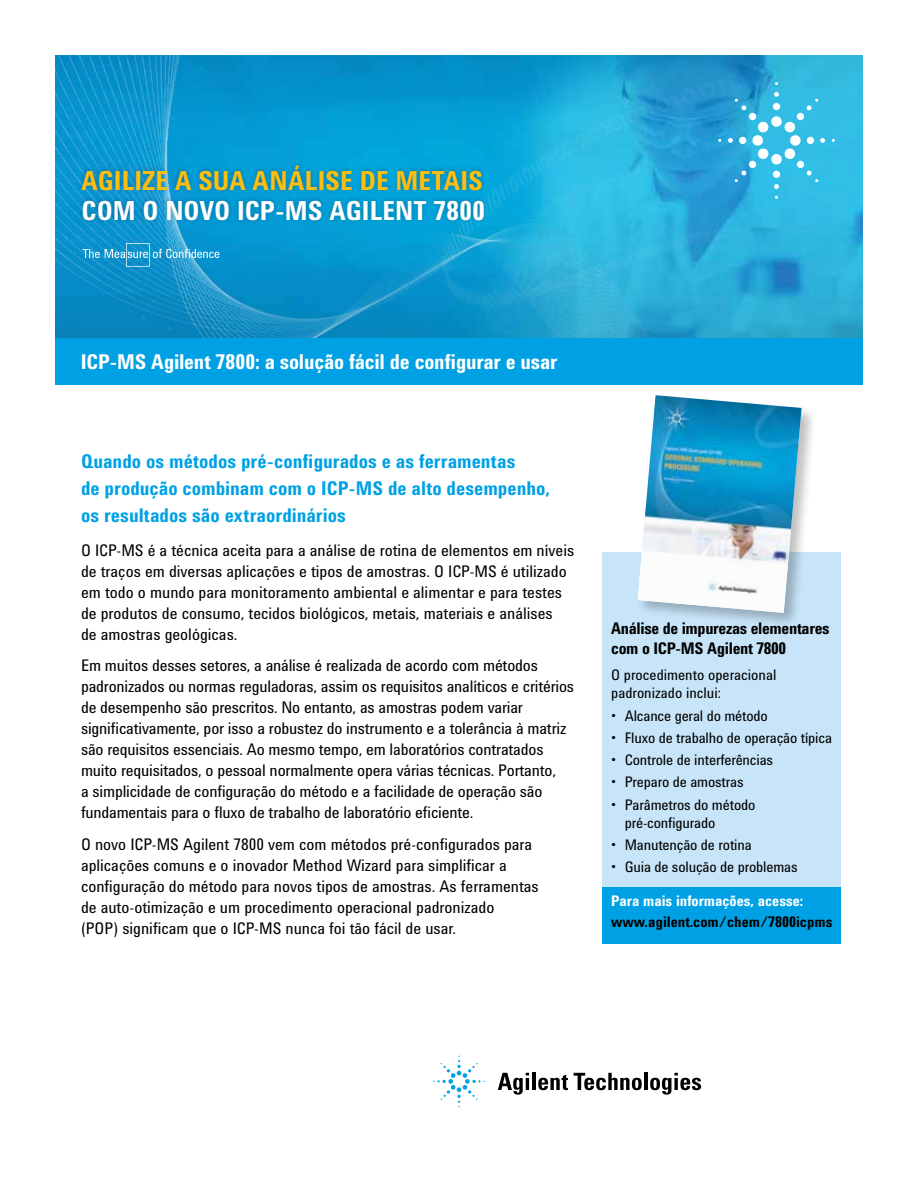
<style>
.page{position:relative;width:918px;height:1188px;background:#fff}
.page>*{position:absolute;margin:0;border:0;box-sizing:border-box;transform-origin:0 0}
.t1{font:700 27px "Agilent Condensed CFF";letter-spacing:.005em;color:#febe10}
.t2{font:700 27px "Agilent Condensed CFF";color:#fff}
.t3{font:700 21px "Agilent Condensed CFF";letter-spacing:-.01em;color:#fff}
.t4{font:700 19.5px/27px "Agilent Condensed CFF";color:#00a1e4}
.t5{font:16.5px/21px "Agilent Condensed CFF";color:#000}
.t6{font:700 16.5px/19.5px "Agilent Condensed CFF";letter-spacing:-.02em;color:#000}
.t7{font:15px/18px "Agilent Condensed CFF";letter-spacing:-.01em;color:#000}
.t8{font:700 15px "Agilent Condensed CFF";color:#000}
.t9{font:700 15px "Agilent Condensed CFF";color:#fff}
</style>
<div class="page">
<img style="left:55px;top:55px;width:808px;height:284px">
<div style="left:603px;top:552px;width:238px;height:356px;background:#c7e4f8"></div>
<div style="left:77px;top:160px;width:412px;height:65px;background:#000;opacity:.25"></div>
<div style="left:55px;top:339px;width:808px;height:46px;background:#00a1e4"></div>
<div style="left:603px;top:887px;width:238px;height:57px;background:#00a1e4"></div>
<div style="left:636px;top:394px;width:181px;height:234px;background:#000;opacity:.25"></div>
<img style="left:638px;top:395px;width:164px;height:218px">
<svg style="left:728px;top:92px;width:97px;height:97px;background:#49bee3"></svg>
<svg style="left:498px;top:1073px;width:31px;height:22px"></svg>
<hr style="left:532px;top:1073px;width:4px;height:17px;background:#000">
<svg style="left:538px;top:1075px;width:30px;height:15px"></svg>
<svg style="left:574px;top:1073px;width:68px;height:17px"></svg>
<hr style="left:644px;top:1073px;width:4px;height:17px;background:#000">
<svg style="left:650px;top:1073px;width:51px;height:22px"></svg>
<svg style="left:433px;top:1056px;width:52px;height:51px"></svg>
<svg style="left:83px;top:243px;width:136px;height:24px;background:#31a2d3"></svg>
<h1 class="t1" style="left:81px;top:160px;width:403px">AGILIZE A SUA ANÁLISE DE METAIS</h1>
<h1 class="t2" style="left:81px;top:190px;width:405px">COM O NOVO ICP-MS AGILENT 7800</h1>
<p class="t3" style="left:81px;top:346px;width:478px">ICP-MS Agilent 7800: a solução fácil de configurar e usar</p>
<p class="t4" style="left:81px;top:447px;width:470px">Quando os métodos pré-configurados e as ferramentas<br>de produção combinam com o ICP-MS de alto desempenho, os resultados são extraordinários</p>
<p class="t5" style="left:81px;top:539px;width:495px">O ICP-MS é a técnica aceita para a análise de rotina de elementos em níveis de traços em diversas aplicações e tipos de amostras. O ICP-MS é utilizado em todo o mundo para monitoramento ambiental e alimentar e para testes de produtos de consumo, tecidos biológicos, metais, materiais e análises<br>de amostras geológicas.</p>
<p class="t5" style="left:81px;top:655px;width:495px">Em muitos desses setores, a análise é realizada de acordo com métodos padronizados ou normas reguladoras, assim os requisitos analíticos e critérios de desempenho são prescritos. No entanto, as amostras podem variar significativamente, por isso a robustez do instrumento e a tolerância à matriz são requisitos essenciais. Ao mesmo tempo, em laboratórios contratados muito requisitados, o pessoal normalmente opera várias técnicas. Portanto,<br>a simplicidade de configuração do método e a facilidade de operação são fundamentais para o fluxo de trabalho de laboratório eficiente.</p>
<p class="t5" style="left:81px;top:833px;width:459px">O novo ICP-MS Agilent 7800 vem com métodos pré-configurados para aplicações comuns e o inovador Method Wizard para simplificar a configuração do método para novos tipos de amostras. As ferramentas de auto-otimização e um procedimento operacional padronizado<br>(POP) significam que o ICP-MS nunca foi tão fácil de usar.</p>
<p class="t6" style="left:611px;top:618px;width:220px">Análise de impurezas elementares com o ICP-MS Agilent 7800</p>
<p class="t7" style="left:611px;top:666px;width:167px">O procedimento operacional padronizado inclui:</p>
<p class="t7" style="left:611px;top:706px;width:158px">• Alcance geral do método</p>
<p class="t7" style="left:611px;top:728px;width:222px">• Fluxo de trabalho de operação típica</p>
<p class="t7" style="left:611px;top:750px;width:163px">• Controle de interferências</p>
<p class="t7" style="left:611px;top:773px;width:134px">• Preparo de amostras</p>
<p class="t7" style="left:625px;top:795px;width:132px;text-indent:-14px">• Parâmetros do método pré-configurado</p>
<p class="t7" style="left:611px;top:835px;width:142px">• Manutenção de rotina</p>
<p class="t7" style="left:611px;top:857px;width:188px">• Guia de solução de problemas</p>
<p class="t9" style="left:611px;top:889px;width:194px">Para mais informações, acesse:</p>
<p class="t8" style="left:611px;top:910px;width:223px">www.agilent.com/chem/7800icpms</p>
</div>
